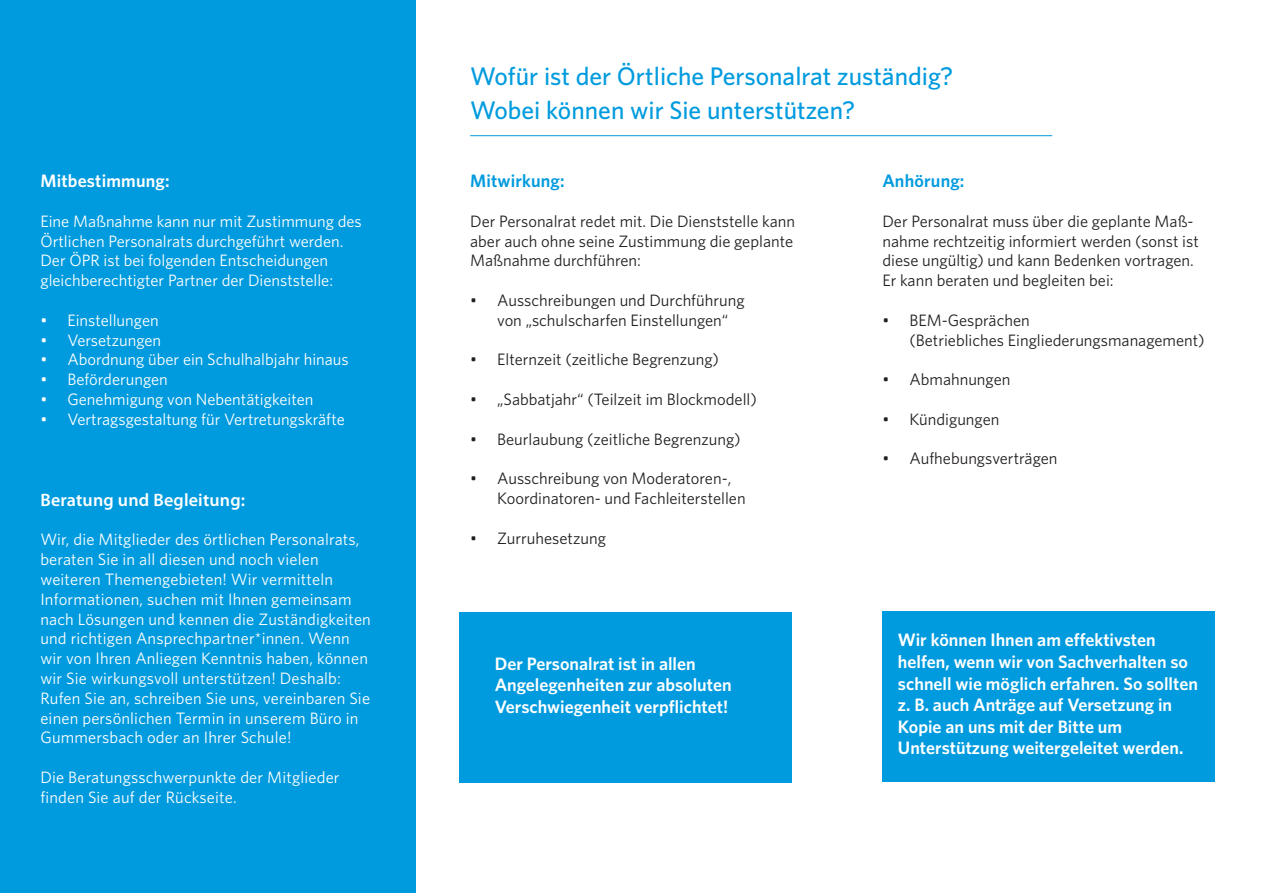
<style>
.page{position:relative;width:1263px;height:893px;background:#fff}
.page>*{position:absolute;margin:0;border:0;box-sizing:border-box;transform-origin:0 0}
.t1{font:500 25.5px/34px "Whitney";color:#009bde}
.t2{font:600 18px/21.6px "Whitney";color:#fff}
.t3{font:600 18px "Myriad Pro";letter-spacing:.01em;color:#fff}
.t4{font:600 18px "Whitney";letter-spacing:.01em;color:#009bde}
.t5{font:16.5px/19.8px "Whitney";letter-spacing:.01em;color:#fff}
.t6{font:16.5px/19.8px "Whitney";color:#231f20}
</style>
<div class="page">
<div style="left:459px;top:612px;width:333px;height:170px;background:#009bde"></div>
<div style="left:0;top:0;width:415px;height:893px;background:#009bde"></div>
<div style="left:882px;top:612px;width:333px;height:170px;background:#009bde"></div>
<hr style="left:470px;top:135px;width:582px;height:1px;background:#009bde">
<p class="t2" style="left:40px;top:170px;width:131px">Mitbestimmung:</p>
<p class="t5" style="left:40px;top:211px;width:323px">Eine Maßnahme kann nur mit Zustimmung des Örtlichen Personalrats durchgeführt werden.<br>Der ÖPR ist bei folgenden Entscheidungen gleichberechtigter Partner der Dienststelle:</p>
<p class="t5" style="left:40px;top:310px;width:120px">• Einstellungen</p>
<p class="t5" style="left:40px;top:330px;width:122px">• Versetzungen</p>
<p class="t5" style="left:40px;top:349px;width:310px">• Abordnung über ein Schulhalbjahr hinaus</p>
<p class="t5" style="left:40px;top:369px;width:129px">• Beförderungen</p>
<p class="t5" style="left:40px;top:389px;width:275px">• Genehmigung von Nebentätigkeiten</p>
<p class="t5" style="left:40px;top:409px;width:306px">• Vertragsgestaltung für Vertretungskräfte</p>
<p class="t3" style="left:40px;top:488px;width:206px">Beratung und Begleitung:</p>
<p class="t5" style="left:40px;top:529px;width:332px">Wir, die Mitglieder des örtlichen Personalrats, beraten Sie in all diesen und noch vielen weiteren Themengebieten! Wir vermitteln Informationen, suchen mit Ihnen gemeinsam nach Lösungen und kennen die Zuständigkeiten und richtigen Ansprechpartner*innen. Wenn wir von Ihren Anliegen Kenntnis haben, können wir Sie wirkungsvoll unterstützen! Deshalb:<br>Rufen Sie an, schreiben Sie uns, vereinbaren Sie einen persönlichen Termin in unserem Büro in Gummersbach oder an Ihrer Schule!</p>
<p class="t5" style="left:40px;top:767px;width:301px">Die Beratungsschwerpunkte der Mitglieder finden Sie auf der Rückseite.</p>
<h1 class="t1" style="left:470px;top:59px;width:485px">Wofür ist der Örtliche Personalrat zuständig?<br>Wobei können wir Sie unterstützen?</h1>
<p class="t4" style="left:470px;top:170px;width:96px">Mitwirkung:</p>
<p class="t6" style="left:470px;top:211px;width:326px;text-align:justify">Der Personalrat redet mit. Die Dienststelle kann aber auch ohne seine Zustimmung die geplante Maßnahme durchführen:</p>
<p class="t6" style="left:497px;top:290px;width:249px;text-indent:-27px">• Ausschreibungen und Durchführung von „schulscharfen Einstellungen“</p>
<p class="t6" style="left:470px;top:349px;width:250px">• Elternzeit (zeitliche Begrenzung)</p>
<p class="t6" style="left:470px;top:389px;width:288px">• „Sabbatjahr“ (Teilzeit im Blockmodell)</p>
<p class="t6" style="left:470px;top:429px;width:272px">• Beurlaubung (zeitliche Begrenzung)</p>
<p class="t6" style="left:497px;top:468px;width:250px;text-indent:-27px">• Ausschreibung von Moderatoren-,<br>Koordinatoren- und Fachleiterstellen</p>
<p class="t6" style="left:470px;top:528px;width:137px">• Zurruhesetzung</p>
<p class="t2" style="left:495px;top:652px;width:238px">Der Personalrat ist in allen<br>Angelegenheiten zur absoluten<br>Verschwiegenheit verpflichtet!</p>
<p class="t4" style="left:882px;top:170px;width:84px">Anhörung:</p>
<p class="t6" style="left:882px;top:211px;width:318px">Der Personalrat muss über die geplante Maß&shy;nahme rechtzeitig informiert werden (sonst ist diese ungültig) und kann Bedenken vortragen.<br>Er kann beraten und begleiten bei:</p>
<p class="t6" style="left:909px;top:310px;width:297px;text-indent:-27px">• BEM-Gesprächen<br>(Betriebliches Eingliederungsmanagement)</p>
<p class="t6" style="left:882px;top:369px;width:130px">• Abmahnungen</p>
<p class="t6" style="left:882px;top:409px;width:119px">• Kündigungen</p>
<p class="t6" style="left:882px;top:448px;width:177px">• Aufhebungsverträgen</p>
<p class="t2" style="left:898px;top:629px;width:301px">Wir können Ihnen am effektivsten helfen, wenn wir von Sachverhalten so schnell wie möglich erfahren. So sollten z. B. auch Anträge auf Versetzung in Kopie an uns mit der Bitte um Unterstützung weitergeleitet werden.</p>
</div>
